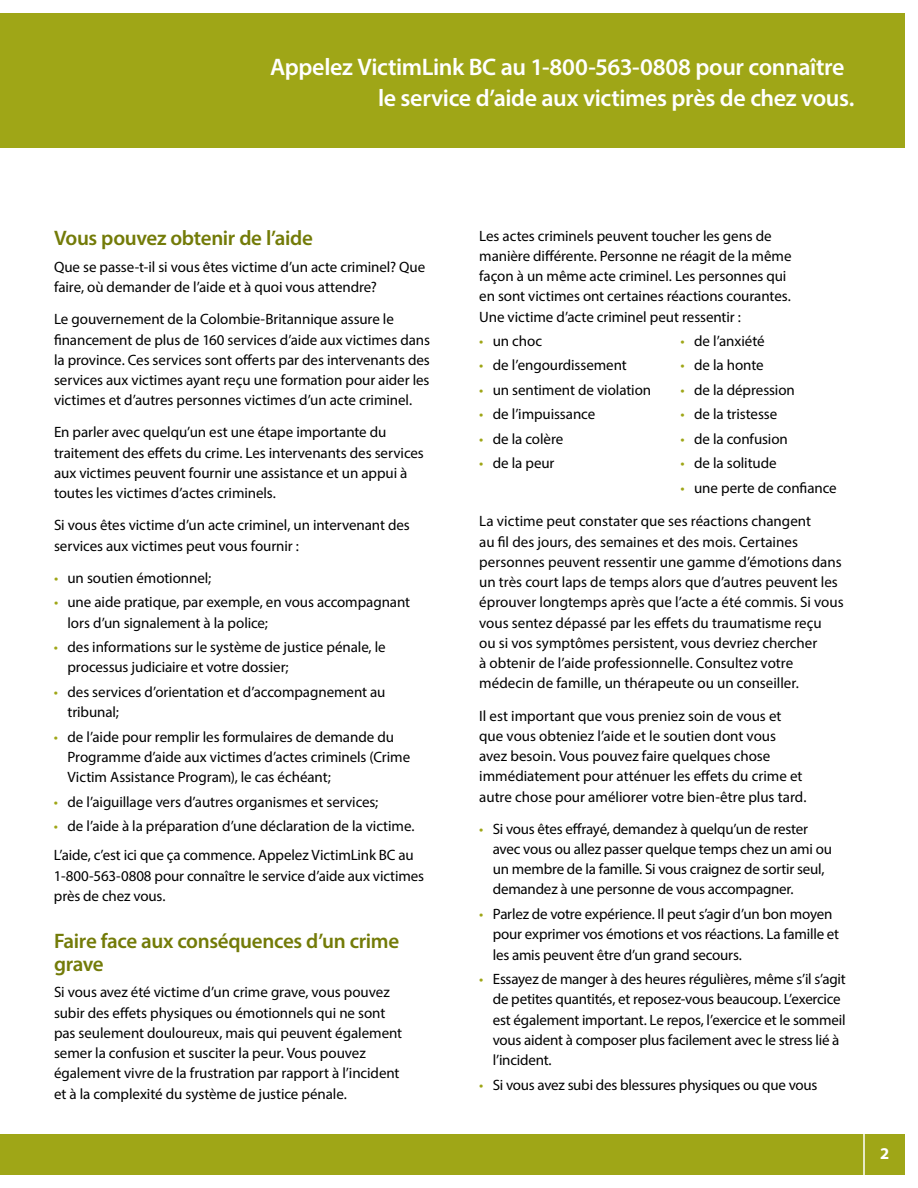
<style>
.page{position:relative;width:918px;height:1188px;background:#fff}
.page>*{position:absolute;margin:0;border:0;box-sizing:border-box;transform-origin:0 0}
.t1{font:600 24px/31.5px "Myriad Pro";letter-spacing:-.015em;color:#fff}
.t2{font:600 21px/22.5px "Myriad Pro";letter-spacing:-.015em;color:#737b08}
.t3{font:700 16.5px "Myriad Pro";color:#fff}
.t4{font:15px/20.2px "Myriad Pro";letter-spacing:-.005em;color:#000}
.s1{color:#9fa617}
</style>
<div class="page">
<div style="left:0;top:14px;width:904px;height:134px;background:#9fa617"></div>
<div style="left:0;top:1134px;width:904px;height:40px;background:#9fa617"></div>
<hr style="left:863px;top:1132px;width:2px;height:46px;background:#fff">
<h1 class="t1" style="left:378px;top:50px;width:478px;text-indent:-108px">Appelez VictimLink BC au 1-800-563-0808 pour connaître le service d’aide aux victimes près de chez vous.</h1>
<h2 class="t2" style="left:54px;top:226px;width:261px">Vous pouvez obtenir de l’aide</h2>
<p class="t4" style="left:54px;top:257px;width:373px">Que se passe-t-il si vous êtes victime d’un acte criminel? Que faire, où demander de l’aide et à quoi vous attendre?</p>
<p class="t4" style="left:54px;top:309px;width:377px">Le gouvernement de la Colombie-Britannique assure le financement de plus de 160 services d’aide aux victimes dans la province. Ces services sont offerts par des intervenants des services aux victimes ayant reçu une formation pour aider les victimes et d’autres personnes victimes d’un acte criminel.</p>
<p class="t4" style="left:54px;top:422px;width:371px">En parler avec quelqu’un est une étape importante du traitement des effets du crime. Les intervenants des services aux victimes peuvent fournir une assistance et un appui à toutes les victimes d’actes criminels.</p>
<p class="t4" style="left:54px;top:515px;width:357px">Si vous êtes victime d’un acte criminel, un intervenant des services aux victimes peut vous fournir :</p>
<p class="t4" style="left:54px;top:567px;width:159px"><span class="s1">•</span> un soutien émotionnel;</p>
<p class="t4" style="left:67px;top:592px;width:344px;text-indent:-13px"><span class="s1">•</span> une aide pratique, par exemple, en vous accompagnant lors d’un signalement à la police;</p>
<p class="t4" style="left:67px;top:637px;width:320px;text-indent:-14px"><span class="s1">•</span> des informations sur le système de justice pénale, le processus judiciaire et votre dossier;</p>
<p class="t4" style="left:67px;top:682px;width:320px;text-indent:-14px"><span class="s1">•</span> des services d’orientation et d’accompagnement au tribunal;</p>
<p class="t4" style="left:67px;top:726px;width:344px;text-indent:-14px"><span class="s1">•</span> de l’aide pour remplir les formulaires de demande du<br>Programme d’aide aux victimes d’actes criminels (Crime<br>Victim Assistance Program), le cas échéant;</p>
<p class="t4" style="left:54px;top:791px;width:326px"><span class="s1">•</span> de l’aiguillage vers d’autres organismes et services;</p>
<p class="t4" style="left:54px;top:812px;width:362px;line-height:29px"><span class="s1">•</span> de l’aide à la préparation d’une déclaration de la victime.<br>L’aide, c’est ici que ça commence. Appelez VictimLink BC au</p>
<p class="t4" style="left:54px;top:865px;width:372px">1-800-563-0808 pour connaître le service d’aide aux victimes près de chez vous.</p>
<h2 class="t2" style="left:54px;top:929px;width:347px">Faire face aux conséquences d’un crime grave</h2>
<p class="t4" style="left:54px;top:982px;width:350px">Si vous avez été victime d’un crime grave, vous pouvez subir des effets physiques ou émotionnels qui ne sont pas seulement douloureux, mais qui peuvent également semer la confusion et susciter la peur. Vous pouvez également vivre de la frustration par rapport à l’incident et à la complexité du système de justice pénale.</p>
<p class="t4" style="left:479px;top:225px;width:314px">Les actes criminels peuvent toucher les gens de manière différente. Personne ne réagit de la même façon à un même acte criminel. Les personnes qui en sont victimes ont certaines réactions courantes.<br>Une victime d’acte criminel peut ressentir :</p>
<p class="t4" style="left:479px;top:330px;width:64px"><span class="s1">•</span> un choc</p>
<p class="t4" style="left:479px;top:355px;width:149px"><span class="s1">•</span> de l’engourdissement</p>
<p class="t4" style="left:479px;top:379px;width:173px"><span class="s1">•</span> un sentiment de violation</p>
<p class="t4" style="left:479px;top:404px;width:118px"><span class="s1">•</span> de l’impuissance</p>
<p class="t4" style="left:479px;top:429px;width:86px"><span class="s1">•</span> de la colère</p>
<p class="t4" style="left:479px;top:453px;width:77px"><span class="s1">•</span> de la peur</p>
<p class="t4" style="left:681px;top:330px;width:86px"><span class="s1">•</span> de l’anxiété</p>
<p class="t4" style="left:681px;top:355px;width:85px"><span class="s1">•</span> de la honte</p>
<p class="t4" style="left:681px;top:379px;width:116px"><span class="s1">•</span> de la dépression</p>
<p class="t4" style="left:681px;top:404px;width:98px"><span class="s1">•</span> de la tristesse</p>
<p class="t4" style="left:681px;top:429px;width:109px"><span class="s1">•</span> de la confusion</p>
<p class="t4" style="left:681px;top:453px;width:98px"><span class="s1">•</span> de la solitude</p>
<p class="t4" style="left:681px;top:478px;width:158px"><span class="s1">•</span> une perte de confiance</p>
<p class="t4" style="left:479px;top:511px;width:366px">La victime peut constater que ses réactions changent<br>au fil des jours, des semaines et des mois. Certaines personnes peuvent ressentir une gamme d’émotions dans un très court laps de temps alors que d’autres peuvent les éprouver longtemps après que l’acte a été commis. Si vous vous sentez dépassé par les effets du traumatisme reçu<br>ou si vos symptômes persistent, vous devriez chercher<br>à obtenir de l’aide professionnelle. Consultez votre médecin de famille, un thérapeute ou un conseiller.</p>
<p class="t4" style="left:479px;top:705px;width:329px">Il est important que vous preniez soin de vous et que vous obteniez l’aide et le soutien dont vous avez besoin. Vous pouvez faire quelques chose immédiatement pour atténuer les effets du crime et autre chose pour améliorer votre bien-être plus tard.</p>
<p class="t4" style="left:493px;top:818px;width:341px;text-indent:-14px"><span class="s1">•</span> Si vous êtes effrayé, demandez à quelqu’un de rester avec vous ou allez passer quelque temps chez un ami ou un membre de la famille. Si vous craignez de sortir seul, demandez à une personne de vous accompagner.</p>
<p class="t4" style="left:493px;top:904px;width:348px;text-indent:-14px"><span class="s1">•</span> Parlez de votre expérience. Il peut s’agir d’un bon moyen pour exprimer vos émotions et vos réactions. La famille et les amis peuvent être d’un grand secours.</p>
<p class="t4" style="left:493px;top:969px;width:355px;text-indent:-14px"><span class="s1">•</span> Essayez de manger à des heures régulières, même s’il s’agit de petites quantités, et reposez-vous beaucoup. L’exercice est également important. Le repos, l’exercice et le sommeil vous aident à composer plus facilement avec le stress lié à l’incident.</p>
<p class="t4" style="left:479px;top:1074px;width:340px"><span class="s1">•</span> Si vous avez subi des blessures physiques ou que vous</p>
<p class="t3" style="left:880px;top:1143px;width:11px">2</p>
</div>
